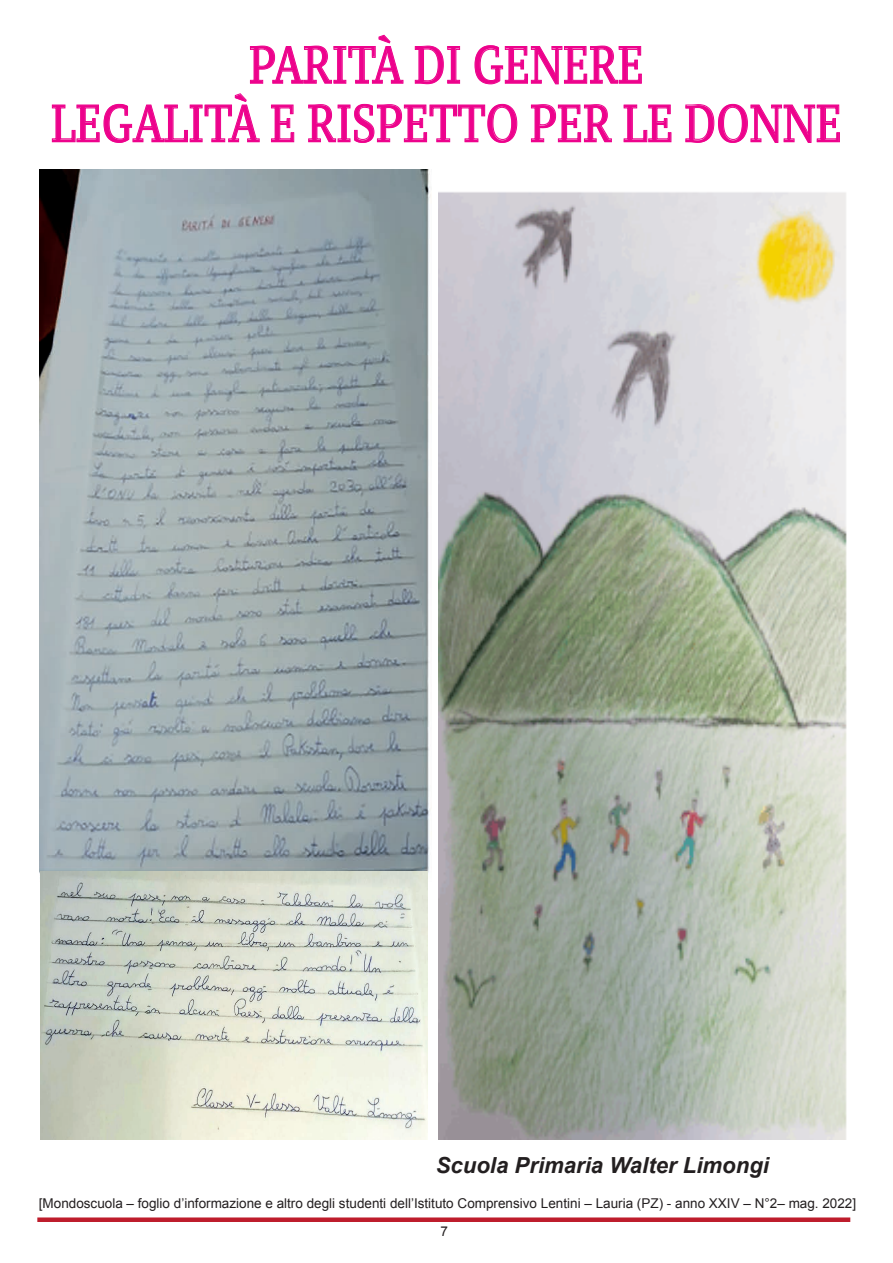
<style>
.page{position:relative;width:893px;height:1263px;background:#fff}
.page>*{position:absolute;margin:0;border:0;box-sizing:border-box;transform-origin:0 0}
.t1{font:52.5px/58.5px "PT Serif Caption";color:#ed028c;text-align:center;scale:.77 1}
.t2{font:italic 700 22.2px "Arial";color:#231f20}
.t3{font:13.5px/28.2px "Arial";color:#231f20;text-align:center}
</style>
<div class="page">
<div style="left:37px;top:1217px;width:813px;height:5px;background:#be1d2c"></div>
<img style="left:39px;top:169px;width:392px;height:713px">
<svg style="left:250px;top:35px;width:153px;height:49px"></svg>
<svg style="left:415px;top:46px;width:45px;height:38px"></svg>
<svg style="left:475px;top:45px;width:167px;height:39px"></svg>
<svg style="left:52px;top:93px;width:208px;height:50px"></svg>
<svg style="left:271px;top:105px;width:23px;height:37px"></svg>
<svg style="left:308px;top:104px;width:209px;height:39px"></svg>
<svg style="left:531px;top:104px;width:81px;height:38px"></svg>
<svg style="left:624px;top:105px;width:47px;height:37px"></svg>
<svg style="left:685px;top:104px;width:155px;height:39px"></svg>
<img style="left:438px;top:192px;width:409px;height:948px">
<img style="left:40px;top:872px;width:387px;height:268px">
<h1 class="t1" style="left:51px;top:35px;width:1029px">PARITÀ DI GENERE<br>LEGALITÀ E RISPETTO PER LE DONNE</h1>
<h2 class="t2" style="left:436px;top:1150px;width:335px">Scuola Primaria Walter Limongi</h2>
<p class="t3" style="left:39px;top:1189px;width:819px">[Mondoscuola – foglio d’informazione e altro degli studenti dell’Istituto Comprensivo Lentini – Lauria (PZ) - anno XXIV – N°2– mag. 2022]<br>7</p>
</div>
